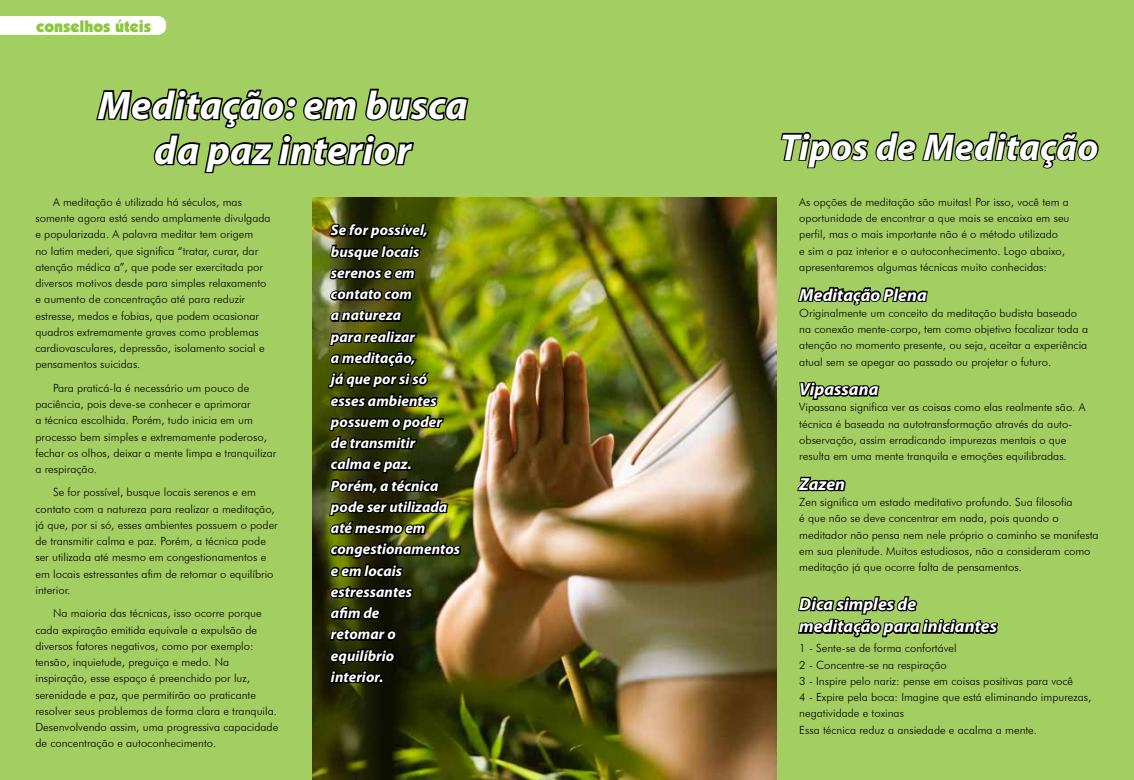
<style>
.page{position:relative;width:1134px;height:780px;background:#a3cf62}
.page>*{position:absolute;margin:0;border:0;box-sizing:border-box;transform-origin:0 0}
.t1{font:italic 700 40px/45px "Myriad Pro";letter-spacing:.01em;color:#fff;text-align:center}
.t2{font:italic 700 37.5px "Myriad Pro";letter-spacing:.01em;color:#fff}
.t3{font:italic 700 17.5px/22.5px "Myriad Pro";letter-spacing:.005em;color:#fff}
.t4{font:900 16.25px "Kabel IT Cby BT";color:#8dc63f}
.t5{font:italic 700 15px/21.2px "Myriad Pro";letter-spacing:.005em;color:#fff}
.t6{font:300 11.25px/16.2px "Futura BT";color:#000}
</style>
<div class="page">
<div style="left:0;top:16px;width:166px;height:19px;background:#fff"></div>
<img style="left:312px;top:197px;width:465px;height:583px">
<img style="left:327px;top:208px;width:136px;height:370px">
<svg style="left:328px;top:584px;width:87px;height:120px;background:#141702"></svg>
<svg style="left:96px;top:88px;width:373px;height:86px"></svg>
<svg style="left:797px;top:286px;width:131px;height:20px"></svg>
<svg style="left:797px;top:381px;width:83px;height:111px"></svg>
<svg style="left:798px;top:596px;width:201px;height:42px"></svg>
<svg style="left:780px;top:131px;width:319px;height:38px"></svg>
<h3 class="t4" style="left:36px;top:16px;width:116px">conselhos úteis</h3>
<h1 class="t1" style="left:98px;top:81px;width:371px">Meditação: em busca da paz interior</h1>
<p class="t6" style="left:35px;top:194px;width:237px;text-indent:18px">A meditação é utilizada há séculos, mas somente agora está sendo amplamente divulgada e popularizada. A palavra meditar tem origem<br>no latim mederi, que significa “tratar, curar, dar atenção médica a”, que pode ser exercitada por diversos motivos desde para simples relaxamento e aumento de concentração até para reduzir estresse, medos e fobias, que podem ocasionar quadros extremamente graves como problemas cardiovasculares, depressão, isolamento social e pensamentos suicidas.</p>
<p class="t6" style="left:35px;top:379px;width:243px;text-indent:18px">Para praticá-la é necessário um pouco de paciência, pois deve-se conhecer e aprimorar<br>a técnica escolhida. Porém, tudo inicia em um processo bem simples e extremamente poderoso, fechar os olhos, deixar a mente limpa e tranquilizar a respiração.</p>
<p class="t6" style="left:35px;top:484px;width:244px;text-indent:18px">Se for possível, busque locais serenos e em contato com a natureza para realizar a meditação, já que, por si só, esses ambientes possuem o poder de transmitir calma e paz. Porém, a técnica pode ser utilizada até mesmo em congestionamentos e em locais estressantes afim de retomar o equilíbrio interior.</p>
<p class="t6" style="left:35px;top:605px;width:244px;text-indent:18px">Na maioria das técnicas, isso ocorre porque cada expiração emitida equivale a expulsão de diversos fatores negativos, como por exemplo: tensão, inquietude, preguiça e medo. Na inspiração, esse espaço é preenchido por luz, serenidade e paz, que permitirão ao praticante resolver seus problemas de forma clara e tranquila.<br>Desenvolvendo assim, uma progressiva capacidade de concentração e autoconhecimento.</p>
<p class="t5" style="left:331px;top:219px;width:131px">Se for possível, busque locais serenos e em contato com<br>a natureza<br>para realizar<br>a meditação,<br>já que por si só esses ambientes possuem o poder de transmitir<br>calma e paz.<br>Porém, a técnica pode ser utilizada até mesmo em congestionamentos e em locais estressantes<br>afim de<br>retomar o equilíbrio<br>interior.</p>
<h2 class="t2" style="left:780px;top:122px;width:320px">Tipos de Meditação</h2>
<p class="t6" style="left:799px;top:194px;width:272px">As opções de meditação são muitas! Por isso, você tem a oportunidade de encontrar a que mais se encaixa em seu perfil, mas o mais importante não é o método utilizado<br>e sim a paz interior e o autoconhecimento. Logo abaixo, apresentaremos algumas técnicas muito conhecidas:</p>
<h3 class="t3" style="left:799px;top:283px;width:129px">Meditação Plena</h3>
<p class="t6" style="left:799px;top:304px;width:290px">Originalmente um conceito da meditação budista baseado na conexão mente-corpo, tem como objetivo focalizar toda a atenção no momento presente, ou seja, aceitar a experiência atual sem se apegar ao passado ou projetar o futuro.</p>
<h3 class="t3" style="left:799px;top:377px;width:81px">Vipassana</h3>
<p class="t6" style="left:799px;top:399px;width:288px">Vipassana significa ver as coisas como elas realmente são. A técnica é baseada na autotransformação através da auto&shy;observação, assim erradicando impurezas mentais o que resulta em uma mente tranquila e emoções equilibradas.</p>
<h3 class="t3" style="left:799px;top:472px;width:47px">Zazen</h3>
<p class="t6" style="left:799px;top:494px;width:301px">Zen significa um estado meditativo profundo. Sua filosofia<br>é que não se deve concentrar em nada, pois quando o meditador não pensa nem nele próprio o caminho se manifesta em sua plenitude. Muitos estudiosos, não a consideram como meditação já que ocorre falta de pensamentos.</p>
<h3 class="t3" style="left:799px;top:592px;width:199px">Dica simples de meditação para iniciantes</h3>
<p class="t6" style="left:799px;top:640px;width:294px">1 - Sente-se de forma confortável<br>2 - Concentre-se na respiração<br>3 - Inspire pelo nariz: pense em coisas positivas para você<br>4 - Expire pela boca: Imagine que está eliminando impurezas, negatividade e toxinas<br>Essa técnica reduz a ansiedade e acalma a mente.</p>
</div>
